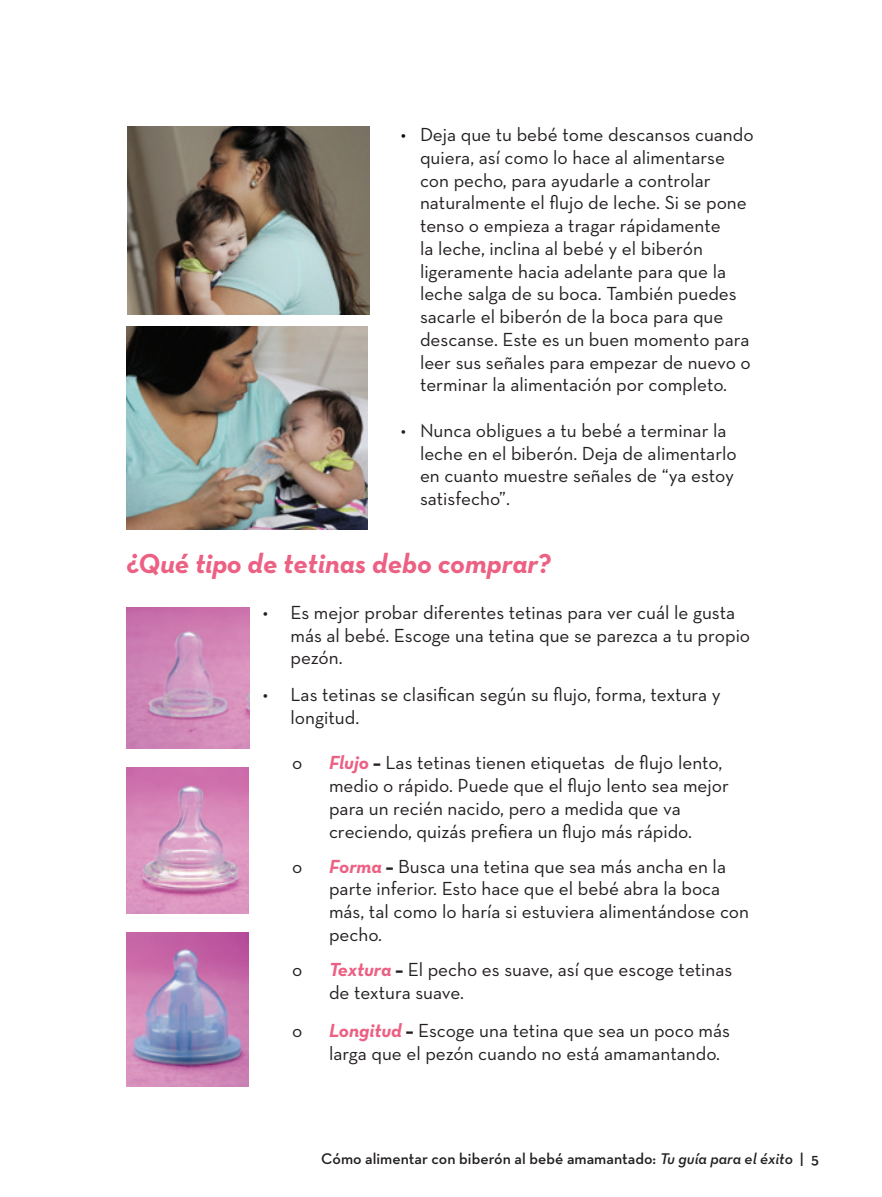
<style>
.page{position:relative;width:882px;height:1197px;background:#fff}
.page>*{position:absolute;margin:0;border:0;box-sizing:border-box;transform-origin:0 0}
.t1{font:italic 700 28px "Neutraface Text";color:#ec6183}
.t2{font:19.25px/22.8px "Neutraface Text";color:#231f20}
.t3{font:600 15.75px "Neutraface Text";color:#231f20}
.s1{color:#0f0b00}
.s2{font-family:"Neutraface Text Bold Italic Alt";color:#ec6183}
.s3{font-weight:700}
.s4{font-family:"Neutraface Text Demi Italic Alt";font-weight:400}
</style>
<div class="page">
<img style="left:127px;top:127px;width:242px;height:188px">
<img style="left:127px;top:326px;width:240px;height:203px">
<img style="left:126px;top:607px;width:123px;height:141px">
<img style="left:126px;top:768px;width:122px;height:145px">
<img style="left:126px;top:933px;width:122px;height:153px">
<p class="t2" style="left:420px;top:123px;width:335px;text-indent:-19px"><span class="s1">•</span> Deja que tu bebé tome descansos cuando quiera, así como lo hace al alimentarse con pecho, para ayudarle a controlar naturalmente el flujo de leche. Si se pone tenso o empieza a tragar rápidamente<br>la leche, inclina al bebé y el biberón ligeramente hacia adelante para que la leche salga de su boca. También puedes sacarle el biberón de la boca para que descanse. Este es un buen momento para leer sus señales para empezar de nuevo o terminar la alimentación por completo.</p>
<p class="t2" style="left:420px;top:419px;width:318px;text-indent:-19px">• Nunca obligues a tu bebé a terminar la leche en el biberón. Deja de alimentarlo en cuanto muestre señales de “ya estoy satisfecho”.</p>
<p class="t1" style="left:126px;top:546px;width:426px">¿Qué tipo de tetinas debo comprar?</p>
<p class="t2" style="left:290px;top:601px;width:461px;text-indent:-28px">• Es mejor probar diferentes tetinas para ver cuál le gusta más al bebé. Escoge una tetina que se parezca a tu propio pezón.</p>
<p class="t2" style="left:290px;top:683px;width:432px;text-indent:-28px">• Las tetinas se clasifican según su flujo, forma, textura y longitud.</p>
<p class="t2" style="left:292px;top:751px;width:12px">o</p>
<p class="t2" style="left:329px;top:751px;width:402px"><span class="s2">Flujo</span> <span class="s3">–</span> Las tetinas tienen etiquetas de flujo lento, medio o rápido. Puede que el flujo lento sea mejor para un recién nacido, pero a medida que va creciendo, quizás prefiera un flujo más rápido.</p>
<p class="t2" style="left:292px;top:854px;width:12px">o</p>
<p class="t2" style="left:329px;top:854px;width:422px"><span class="s2">Forma</span> <span class="s3">–</span> Busca una tetina que sea más ancha en la parte inferior. Esto hace que el bebé abra la boca más, tal como lo haría si estuviera alimentándose con pecho.</p>
<p class="t2" style="left:292px;top:958px;width:12px">o</p>
<p class="t2" style="left:329px;top:958px;width:405px"><span class="s2">Textura</span> <span class="s3">–</span> El pecho es suave, así que escoge tetinas de textura suave.</p>
<p class="t2" style="left:292px;top:1019px;width:12px">o</p>
<p class="t2" style="left:329px;top:1019px;width:403px"><span class="s2">Longitud</span> <span class="s3">–</span> Escoge una tetina que sea un poco más larga que el pezón cuando no está amamantando.</p>
<h1 class="t3" style="left:321px;top:1149px;width:499px">Cómo alimentar con biberón al bebé amamantado: <span class="s4">Tu guía para el éxito</span> | 5</h1>
</div>
